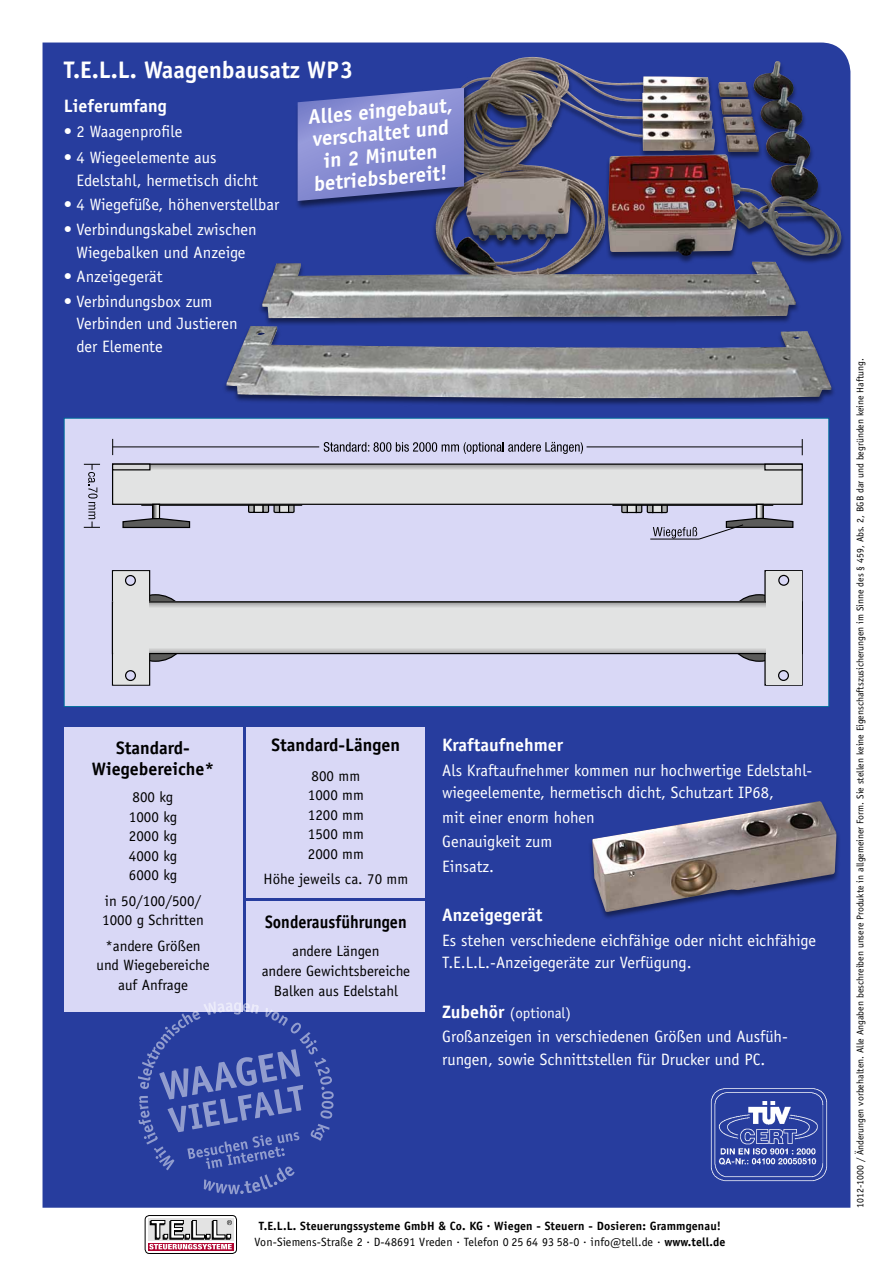
<style>
.page{position:relative;width:893px;height:1263px;background:#fff}
.page>*{position:absolute;margin:0;border:0;box-sizing:border-box;transform-origin:0 0}
.t1{font:700 24px "Officina Sans";color:#fff}
.t2{font:700 20.7px/22.4px "Officina Sans";color:#fff;text-align:center}
.t3{font:700 18px "Officina Sans";color:#fff}
.t4{font:700 18px/20.5px "Officina Sans";color:#000;text-align:center}
.t5{font:700 18px "Officina Sans";color:#000;scale:.9 1}
.t6{font:16.5px/22.5px "Officina Sans";color:#fff}
.t7{font:15px/19.5px "Officina Sans";color:#000}
.t8{font:15px "Officina Sans";color:#fff}
.t9{font:700 12px/16.5px "Officina Sans";letter-spacing:.01em;color:#000;text-align:center}
.t10{font:9.75px "Officina Sans";color:#000}
.s1{font-weight:700;font-size:18px}
.s2{font-weight:400}
</style>
<div class="page">
<div style="left:43px;top:43px;width:807px;height:1165px;background:#273d9e"></div>
<div style="left:588px;top:801px;width:253px;height:120px;background:#000;opacity:.45"></div>
<img style="left:592px;top:801px;width:244px;height:111px">
<div style="left:247px;top:727px;width:178px;height:171px;background:#d9d8f6"></div>
<div style="left:247px;top:901px;width:178px;height:111px;background:#d9d8f6"></div>
<div style="left:64px;top:418px;width:765px;height:288px;background:#d9d8f6"></div>
<svg style="left:122px;top:595px;width:67px;height:66px"></svg>
<svg style="left:112px;top:655px;width:38px;height:31px"></svg>
<div style="left:726px;top:595px;width:66px;height:66px;background:#5b5b5a;border-radius:50%"></div>
<svg style="left:764px;top:655px;width:39px;height:31px"></svg>
<div style="left:627px;top:504px;width:10px;height:9px;background:#e2e3e3;border:1px solid #000"></div>
<svg style="left:621px;top:506px;width:7px;height:8px"></svg>
<hr style="left:612px;top:503px;width:161px;height:3px;background:#000">
<div style="left:253px;top:504px;width:11px;height:9px;background:#e2e3e3;border:1px solid #000"></div>
<svg style="left:248px;top:506px;width:7px;height:7px"></svg>
<div style="left:279px;top:504px;width:10px;height:9px;background:#e2e3e3;border:1px solid #000"></div>
<svg style="left:262px;top:506px;width:19px;height:8px"></svg>
<svg style="left:287px;top:506px;width:8px;height:8px"></svg>
<hr style="left:141px;top:503px;width:161px;height:3px;background:#000">
<svg style="left:114px;top:465px;width:687px;height:38px;background:#dddede"></svg>
<div style="left:112px;top:463px;width:691px;height:42px;border:1px solid #000"></div>
<div style="left:112px;top:463px;width:39px;height:7px;background:#d9d9da;border:1px solid #000"></div>
<svg style="left:154px;top:506px;width:4px;height:11px"></svg>
<div style="left:152px;top:504px;width:8px;height:18px;border:1px solid #000"></div>
<svg style="left:764px;top:464px;width:39px;height:6px"></svg>
<svg style="left:802px;top:439px;width:1px;height:16px"></svg>
<svg style="left:112px;top:439px;width:2px;height:16px"></svg>
<hr style="left:113px;top:447px;width:206px;height:1px;background:#807f91">
<hr style="left:113px;top:446px;width:206px;height:1px;background:#000">
<hr style="left:587px;top:447px;width:215px;height:1px;background:#807f91">
<hr style="left:587px;top:446px;width:215px;height:1px;background:#000">
<svg style="left:635px;top:503px;width:159px;height:14px"></svg>
<svg style="left:111px;top:517px;width:692px;height:138px"></svg>
<div style="left:766px;top:571px;width:35px;height:113px;background:#e2e3e3"></div>
<div style="left:113px;top:571px;width:36px;height:113px;background:#e2e3e3"></div>
<div style="left:126px;top:575px;width:9px;height:10px;background:#d9d8f6;border-radius:50%"></div>
<div style="left:125px;top:575px;width:11px;height:11px;border:1px solid #000;border-radius:50%"></div>
<div style="left:126px;top:671px;width:9px;height:9px;background:#d9d8f6;border-radius:50%"></div>
<div style="left:125px;top:670px;width:11px;height:11px;border:1px solid #000;border-radius:50%"></div>
<div style="left:779px;top:671px;width:9px;height:9px;background:#d9d8f6;border-radius:50%"></div>
<div style="left:778px;top:670px;width:11px;height:11px;border:1px solid #000;border-radius:50%"></div>
<div style="left:779px;top:575px;width:10px;height:10px;background:#d9d8f6;border-radius:50%"></div>
<div style="left:778px;top:575px;width:11px;height:11px;border:1px solid #000;border-radius:50%"></div>
<svg style="left:84px;top:464px;width:16px;height:64px"></svg>
<svg style="left:324px;top:442px;width:259px;height:12px"></svg>
<div style="left:431px;top:57px;width:415px;height:237px;background:#000;opacity:.5"></div>
<img style="left:436px;top:57px;width:279px;height:204px">
<div style="left:64px;top:727px;width:178px;height:285px;background:#d9d8f6"></div>
<div style="left:222px;top:261px;width:614px;height:146px;background:#000;opacity:.5"></div>
<img style="left:226px;top:326px;width:605px;height:72px">
<img style="left:262px;top:262px;width:534px;height:56px">
<div style="left:295px;top:88px;width:176px;height:122px;background:#000;opacity:.5"></div>
<svg style="left:298px;top:88px;width:166px;height:113px;background:#7a81c7"></svg>
<img style="left:709px;top:1086px;width:120px;height:97px">
<div style="left:145px;top:1215px;width:92px;height:39px;border:1px solid #000;border-radius:4px"></div>
<div style="left:148px;top:1218px;width:85px;height:23px;background:#e3e3e3"></div>
<svg style="left:148px;top:1243px;width:85px;height:8px"></svg>
<svg style="left:149px;top:1220px;width:83px;height:29px"></svg>
<svg style="left:138px;top:1001px;width:196px;height:193px;background:#4255aa"></svg>
<h1 class="t1" style="left:64px;top:55px;width:291px">T.E.L.L. Waagenbausatz WP3</h1>
<p class="t3" style="left:64px;top:95px;width:104px">Lieferumfang</p>
<p class="t6" style="left:64px;top:120px;width:120px">• 2 Waagenprofile</p>
<p class="t6" style="left:77px;top:147px;width:183px;text-indent:-13px">• 4 Wiegeelemente aus<br>Edelstahl, hermetisch dicht</p>
<p class="t6" style="left:64px;top:194px;width:217px">• 4 Wiegefüße, höhenverstellbar</p>
<p class="t6" style="left:64px;top:218px;width:194px;text-align:center">• Verbindungskabel zwischen<br>Wiegebalken und Anzeige</p>
<p class="t6" style="left:64px;top:265px;width:100px">• Anzeigegerät</p>
<p class="t6" style="left:77px;top:290px;width:163px;text-indent:-13px">• Verbindungsbox zum<br>Verbinden und Justieren der Elemente</p>
<p class="t2" style="left:307px;top:106px;width:147px;rotate:-5deg">Alles eingebaut, verschaltet und in 2 Minuten betriebsbereit!</p>
<p class="t4" style="left:92px;top:737px;width:124px">Standard-<br>Wiegebereiche*</p>
<p class="t7" style="left:129px;top:787px;width:50px">800 kg<br>1000 kg<br>2000 kg<br>4000 kg<br>6000 kg</p>
<p class="t7" style="left:102px;top:891px;width:103px">in 50/100/500/<br>1000 g Schritten</p>
<p class="t7" style="left:97px;top:936px;width:115px;text-align:center">*andere Größen und Wiegebereiche auf Anfrage</p>
<p class="t4" style="left:272px;top:734px;width:130px">Standard-Längen</p>
<p class="t7" style="left:308px;top:766px;width:58px">800 mm<br>1000 mm<br>1200 mm<br>1500 mm<br>2000 mm</p>
<p class="t7" style="left:264px;top:869px;width:146px">Höhe jeweils ca. 70 mm</p>
<p class="t5" style="left:265px;top:911px;width:159px">Sonderausführungen</p>
<p class="t7" style="left:262px;top:941px;width:150px;line-height:20px;text-align:center">andere Längen<br>andere Gewichtsbereiche<br>Balken aus Edelstahl</p>
<p class="t3" style="left:442px;top:733px;width:122px">Kraftaufnehmer</p>
<p class="t6" style="left:442px;top:759px;width:372px">Als Kraftaufnehmer kommen nur hochwertige Edelstahl&shy;wiegeelemente, hermetisch dicht, Schutzart IP68,</p>
<p class="t6" style="left:442px;top:805px;width:154px;line-height:24.6px">mit einer enorm hohen<br>Genauigkeit zum<br>Einsatz.</p>
<p class="t3" style="left:442px;top:904px;width:102px">Anzeigegerät</p>
<p class="t6" style="left:442px;top:929px;width:375px">Es stehen verschiedene eichfähige oder nicht eichfähige<br>T.E.L.L.-Anzeigegeräte zur Verfügung.</p>
<p class="t8" style="left:442px;top:1004px;width:130px"><span class="s1">Zubehör</span> (optional)</p>
<p class="t6" style="left:442px;top:1025px;width:347px">Großanzeigen in verschiedenen Größen und Ausfüh&shy;rungen, sowie Schnittstellen für Drucker und PC.</p>
<p class="t9" style="left:255px;top:1217px;width:472px">T.E.L.L. Steuerungssysteme GmbH &amp; Co. KG . Wiegen - Steuern - Dosieren: Grammgenau!<br><span class="s2">Von-Siemens-Straße 2 </span><sup>.</sup> <span class="s2">D-48691 Vreden </span><sup>.</sup> <span class="s2">Telefon 0 25 64 93 58-0 </span><sup>.</sup> <span class="s2">info@tell.de </span><sup>.</sup> www.tell.de</p>
<p class="t10" style="left:854px;top:1208px;width:851px;rotate:-90deg">1012-1000 / Änderungen vorbehalten. Alle Angaben beschreiben unsere Produkte in allgemeiner Form. Sie stellen keine Eigenschaftszusicherungen im Sinne des § 459, Abs. 2, BGB dar und begründen keine Haftung.</p>
</div>
